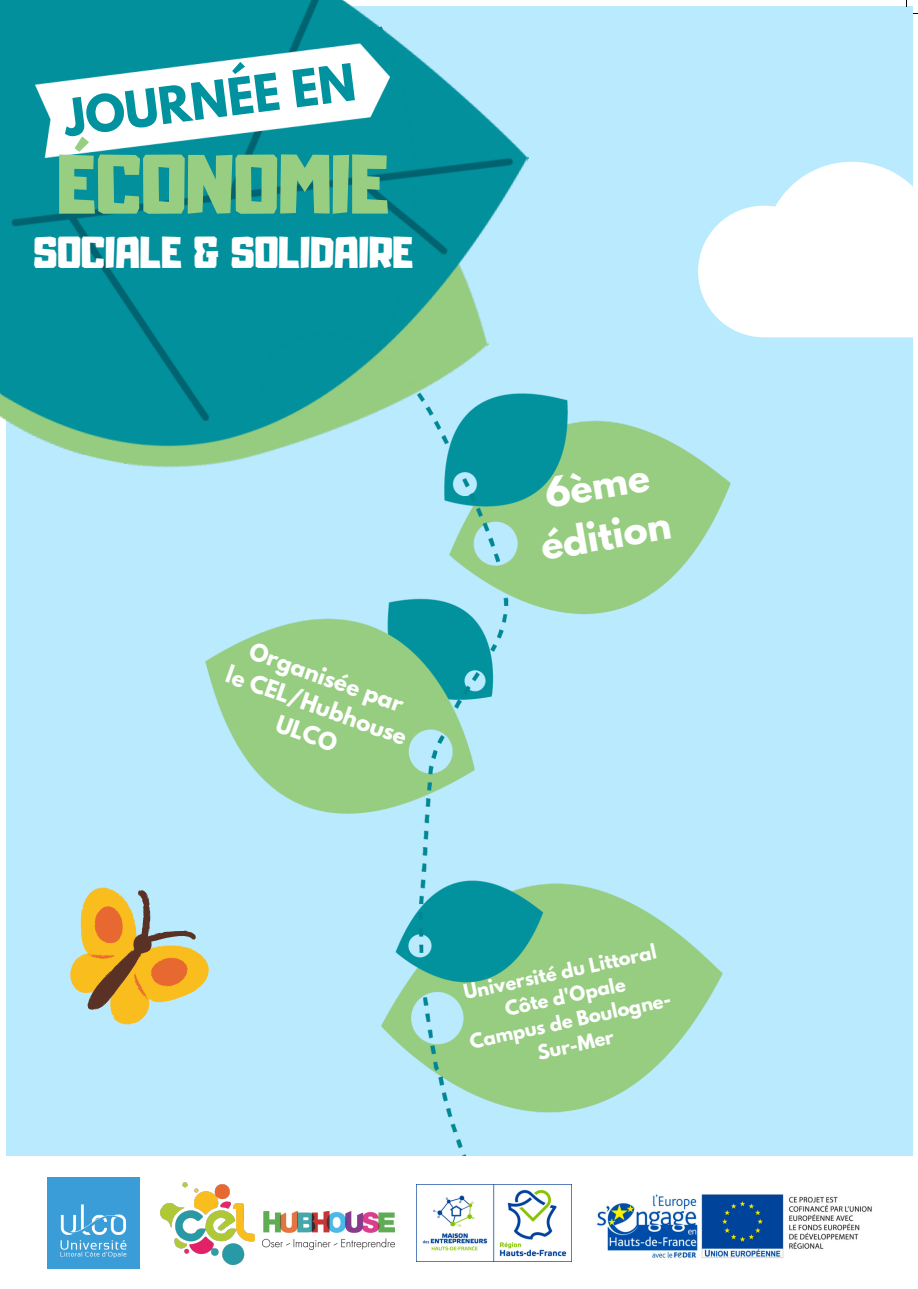
<style>
.page{position:relative;width:918px;height:1289px;background:#fff}
.page>*{position:absolute;margin:0;border:0;box-sizing:border-box;transform-origin:0 0}
.t1{font:73.95px "Adumu";color:#97ce81}
.t2{font:700 45.3px "League Spartan";color:#00929e}
.t3{font:39.3px "Adumu";color:#fff}
.t4{font:700 36.53px "League Spartan";color:#fff}
.t5{font:700 21.52px "League Spartan";color:#fff}
.t6{font:700 18px "League Spartan";color:#fff}
</style>
<div class="page">
<div style="left:6px;top:6px;width:907px;height:1276px;background:#baeafd"></div>
<img style="left:205px;top:398px;width:526px;height:758px">
<img style="left:0;top:0;width:562px;height:533px">
<img style="left:36px;top:44px;width:354px;height:114px">
<svg style="left:698px;top:162px;width:215px;height:175px"></svg>
<svg style="left:70px;top:887px;width:139px;height:137px"></svg>
<div style="left:0;top:1156px;width:918px;height:133px;background:#fff"></div>
<img style="left:48px;top:1177px;width:91px;height:91px">
<img style="left:160px;top:1182px;width:95px;height:83px">
<img style="left:262px;top:1211px;width:133px;height:38px">
<img style="left:597px;top:1194px;width:275px;height:66px">
<img style="left:417px;top:1184px;width:155px;height:78px">
<p class="t2" style="left:62px;top:95px;width:295px;rotate:-7deg">JOURNÉE EN</p>
<p class="t1" style="left:58px;top:155px;width:333px">ÉCONOMIE</p>
<p class="t3" style="left:34px;top:236px;width:381px">SOCIALE &amp; SOLIDAIRE</p>
<p class="t5" style="left:254px;top:639px;width:164px;rotate:20deg">Organisée par</p>
<p class="t5" style="left:231px;top:662px;width:192px;rotate:20deg">le CEL/Hubhouse</p>
<p class="t5" style="left:281px;top:712px;width:65px;rotate:20deg">ULCO</p>
<p class="t4" style="left:542px;top:476px;width:107px;rotate:-10deg">6ème</p>
<p class="t4" style="left:538px;top:528px;width:133px;rotate:-10deg">édition</p>
<p class="t6" style="left:462px;top:983px;width:198px;rotate:-12deg">Université du Littoral</p>
<p class="t6" style="left:504px;top:1000px;width:124px;rotate:-12deg">Côte d'Opale</p>
<p class="t6" style="left:468px;top:1032px;width:205px;rotate:-12deg">Campus de Boulogne-</p>
<p class="t6" style="left:536px;top:1043px;width:79px;rotate:-12deg">Sur-Mer</p>
</div>
